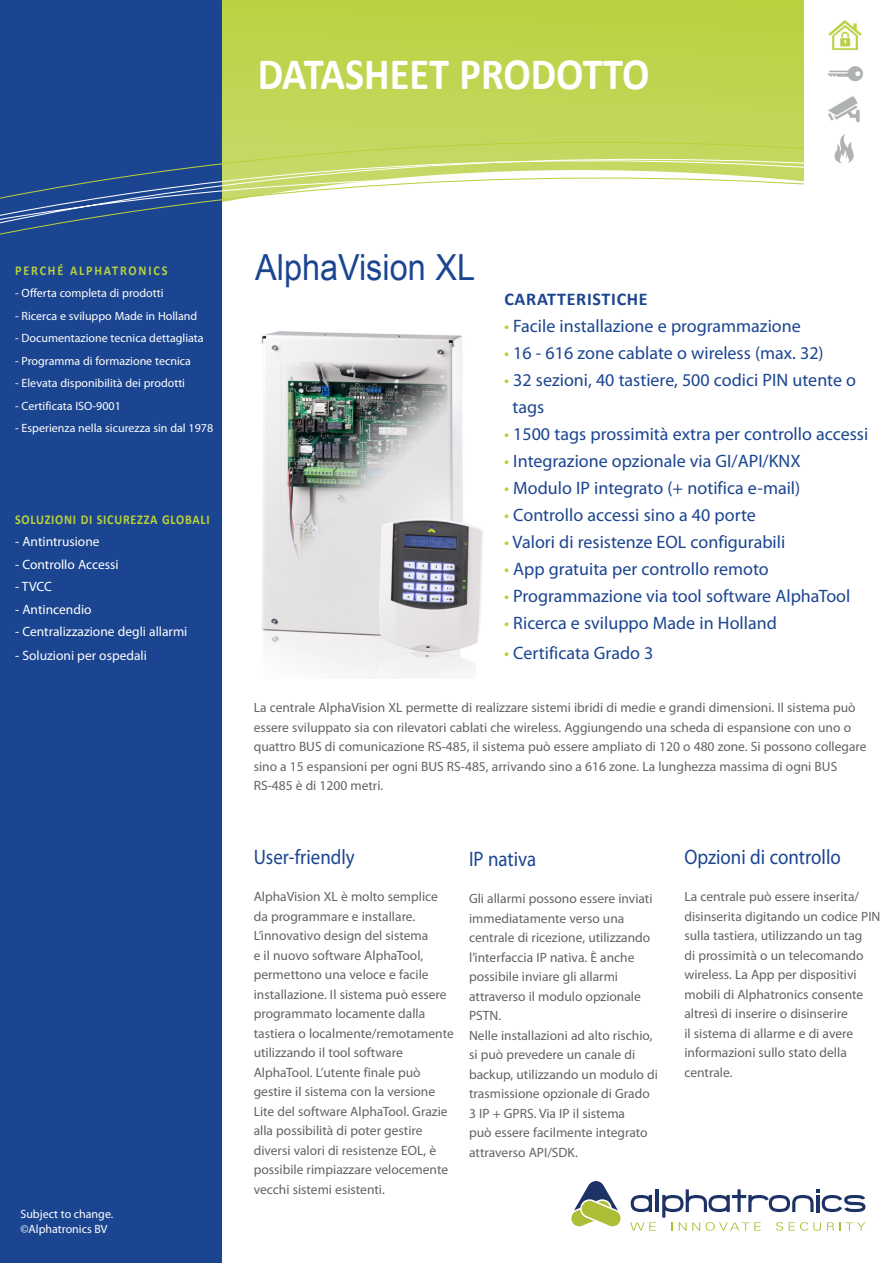
<style>
.page{position:relative;width:893px;height:1263px;background:#fff}
.page>*{position:absolute;margin:0;border:0;box-sizing:border-box;transform-origin:0 0}
.t1{font:700 45px "Calibri";color:#fff;scale:.9 1}
.t2{font:36px "Arial";color:#1b4590;scale:.9 1}
.t3{font:21px "Myriad Pro";color:#1b4590;scale:.9 1}
.t4{font:18px "Myriad Pro";color:#1b4590}
.t5{font:700 18px "Calibri";letter-spacing:.04em;color:#1b4590}
.t6{font:13.5px/19.5px "Myriad Pro";color:#636366}
.t7{font:13.5px "Myriad Pro";color:#fff}
.t8{font:700 13.5px "Calibri";letter-spacing:.06em;color:#b8d13c;scale:.9 1}
.t9{font:700 13.5px "Calibri";letter-spacing:.15em;color:#b8d13c;scale:.9 1}
.t10{font:12px "Myriad Pro";color:#fff}
.s1{color:#b8d13c}
</style>
<div class="page">
<svg style="left:221px;top:0;width:583px;height:141px;background:#bed44e"></svg>
<div style="left:0;top:0;width:221px;height:1263px;background:#1b4590"></div>
<svg style="left:0;top:141px;width:804px;height:120px"></svg>
<svg style="left:630px;top:1222px;width:26px;height:8px"></svg>
<svg style="left:571px;top:1181px;width:50px;height:45px"></svg>
<svg style="left:631px;top:1195px;width:21px;height:17px"></svg>
<hr style="left:655px;top:1189px;width:4px;height:23px;background:#1e3365">
<svg style="left:662px;top:1189px;width:203px;height:42px"></svg>
<img style="left:827px;top:20px;width:36px;height:144px">
<img style="left:261px;top:331px;width:222px;height:348px">
<p class="t1" style="left:258px;top:46px;width:437px">DATASHEET PRODOTTO</p>
<p class="t9" style="left:15px;top:262px;width:171px">PERCHÉ ALPHATRONICS</p>
<p class="t10" style="left:15px;top:286px;width:150px">- Offerta completa di prodotti</p>
<p class="t10" style="left:15px;top:308px;width:184px">- Ricerca e sviluppo Made in Holland</p>
<p class="t10" style="left:15px;top:331px;width:190px">- Documentazione tecnica dettagliata</p>
<p class="t10" style="left:15px;top:353px;width:177px">- Programma di formazione tecnica</p>
<p class="t10" style="left:15px;top:376px;width:171px">- Elevata disponibilità dei prodotti</p>
<p class="t10" style="left:15px;top:398px;width:107px">- Certificata ISO-9001</p>
<p class="t10" style="left:15px;top:421px;width:200px">- Esperienza nella sicurezza sin dal 1978</p>
<p class="t8" style="left:15px;top:511px;width:218px">SOLUZIONI DI SICUREZZA GLOBALI</p>
<p class="t7" style="left:15px;top:534px;width:86px">- Antintrusione</p>
<p class="t7" style="left:15px;top:556px;width:105px">- Controllo Accessi</p>
<p class="t7" style="left:15px;top:579px;width:38px">- TVCC</p>
<p class="t7" style="left:15px;top:601px;width:78px">- Antincendio</p>
<p class="t7" style="left:15px;top:624px;width:174px">- Centralizzazione degli allarmi</p>
<p class="t7" style="left:15px;top:648px;width:133px">- Soluzioni per ospedali</p>
<p class="t10" style="left:20px;top:1206px;width:94px">Subject to change.</p>
<p class="t10" style="left:20px;top:1221px;width:89px">©Alphatronics BV</p>
<p class="t2" style="left:255px;top:243px;width:246px">AlphaVision XL</p>
<p class="t5" style="left:504px;top:288px;width:145px">CARATTERISTICHE</p>
<p class="t4" style="left:504px;top:315px;width:298px"><span class="s1">•</span> Facile installazione e programmazione</p>
<p class="t4" style="left:504px;top:342px;width:321px"><span class="s1">•</span> 16 - 616 zone cablate o wireless (max. 32)</p>
<p class="t4" style="left:504px;top:369px;width:354px"><span class="s1">•</span> 32 sezioni, 40 tastiere, 500 codici PIN utente o</p>
<p class="t4" style="left:512px;top:396px;width:33px">tags</p>
<p class="t4" style="left:504px;top:423px;width:366px"><span class="s1">•</span> 1500 tags prossimità extra per controllo accessi</p>
<p class="t4" style="left:504px;top:450px;width:298px"><span class="s1">•</span> Integrazione opzionale via GI/API/KNX</p>
<p class="t4" style="left:504px;top:477px;width:298px"><span class="s1">•</span> Modulo IP integrato (+ notifica e-mail)</p>
<p class="t4" style="left:504px;top:504px;width:253px"><span class="s1">•</span> Controllo accessi sino a 40 porte</p>
<p class="t4" style="left:504px;top:531px;width:283px"><span class="s1">•</span> Valori di resistenze EOL configurabili</p>
<p class="t4" style="left:504px;top:558px;width:266px"><span class="s1">•</span> App gratuita per controllo remoto</p>
<p class="t4" style="left:504px;top:585px;width:348px"><span class="s1">•</span> Programmazione via tool software AlphaTool</p>
<p class="t4" style="left:504px;top:612px;width:274px"><span class="s1">•</span> Ricerca e sviluppo Made in Holland</p>
<p class="t4" style="left:504px;top:642px;width:151px"><span class="s1">•</span> Certificata Grado 3</p>
<p class="t6" style="left:254px;top:698px;width:614px">La centrale AlphaVision XL permette di realizzare sistemi ibridi di medie e grandi dimensioni. Il sistema può essere sviluppato sia con rilevatori cablati che wireless. Aggiungendo una scheda di espansione con uno o quattro BUS di comunicazione RS-485, il sistema può essere ampliato di 120 o 480 zone. Si possono collegare sino a 15 espansioni per ogni BUS RS-485, arrivando sino a 616 zone. La lunghezza massima di ogni BUS RS-485 è di 1200 metri.</p>
<p class="t3" style="left:254px;top:844px;width:114px">User-friendly</p>
<p class="t6" style="left:254px;top:887px;width:202px">AlphaVision XL è molto semplice da programmare e installare.<br>L’innovativo design del sistema<br>e il nuovo software AlphaTool, permettono una veloce e facile installazione. Il sistema può essere programmato locamente dalla tastiera o localmente/remotamente utilizzando il tool software<br>AlphaTool. L’utente finale può gestire il sistema con la versione<br>Lite del software AlphaTool. Grazie alla possibilità di poter gestire diversi valori di resistenze EOL, è possibile rimpiazzare velocemente vecchi sistemi esistenti.</p>
<p class="t3" style="left:469px;top:846px;width:76px">IP nativa</p>
<p class="t6" style="left:469px;top:889px;width:185px">Gli allarmi possono essere inviati immediatamente verso una centrale di ricezione, utilizzando l’interfaccia IP nativa. È anche possibile inviare gli allarmi attraverso il modulo opzionale<br>PSTN.</p>
<p class="t6" style="left:469px;top:1025px;width:190px">Nelle installazioni ad alto rischio, si può prevedere un canale di backup, utilizzando un modulo di trasmissione opzionale di Grado<br>3 IP + GPRS. Via IP il sistema<br>può essere facilmente integrato attraverso API/SDK.</p>
<p class="t3" style="left:684px;top:844px;width:175px">Opzioni di controllo</p>
<p class="t6" style="left:684px;top:887px;width:198px">La centrale può essere inserita/ disinserita digitando un codice PIN sulla tastiera, utilizzando un tag<br>di prossimità o un telecomando wireless. La App per dispositivi mobili di Alphatronics consente altresì di inserire o disinserire<br>il sistema di allarme e di avere informazioni sullo stato della centrale.</p>
</div>
